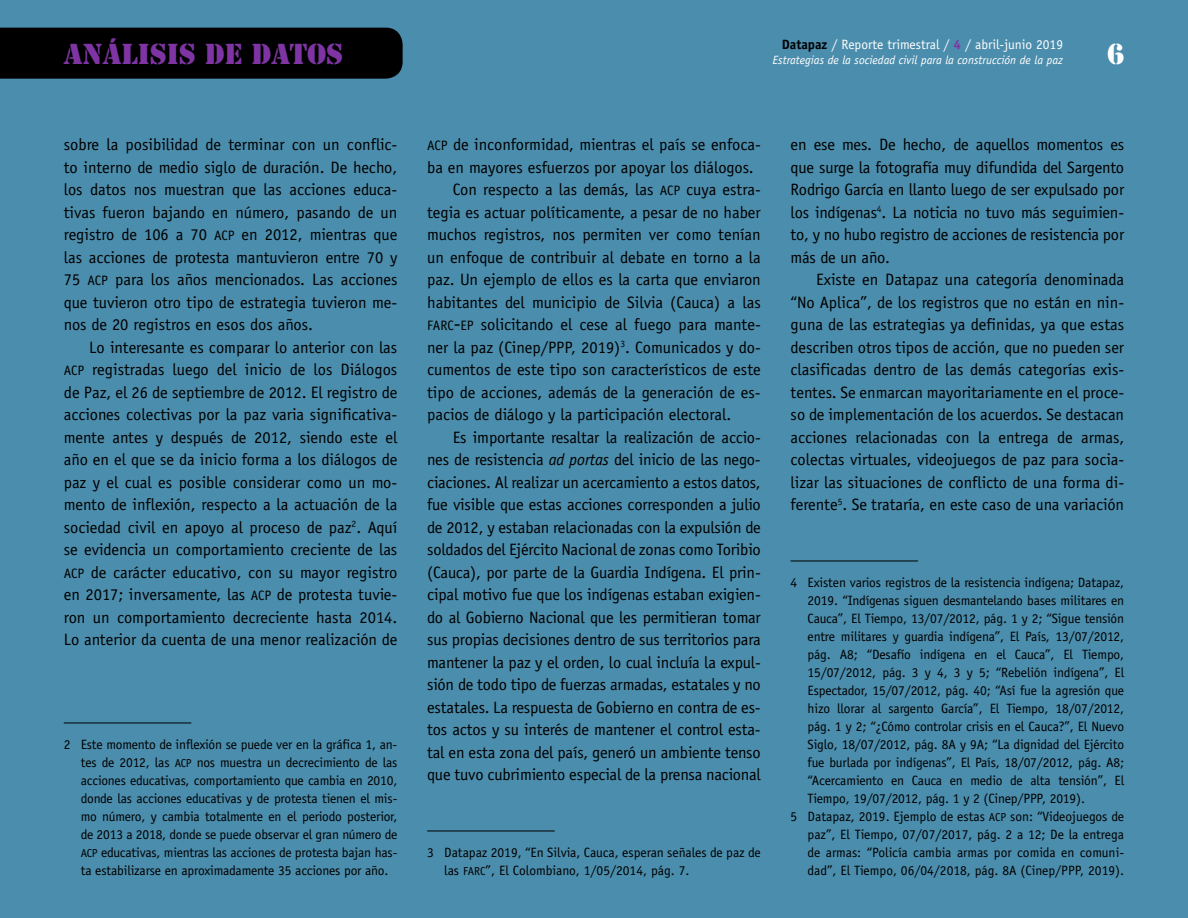
<style>
.page{position:relative;width:1188px;height:918px;background:#4b8dac}
.page>*{position:absolute;margin:0;border:0;box-sizing:border-box;transform-origin:0 0}
.t1{font:27px "Stencil Std";color:#7e35a3}
.t2{font:27px "Stencil Std";color:#fff}
.t3{font:16.5px/22.5px "Officina Sans Std";letter-spacing:-.01em;color:#000;text-align:justify}
.t4{font:13.5px/18px "Officina Sans Std";letter-spacing:-.01em;color:#000;text-align:justify}
.t5{font:13.5px "Officina Sans Std";color:#fff}
.t6{font:italic 12px "Officina Sans Std";color:#fff}
.s1{font-weight:700;color:#000}
.s2{font-weight:700;color:#7e35a3}
.s3{font-size:13.65px}
.s4{font-size:11.55px}
.s5{font-size:19.5px}
.s6{font-style:italic}
</style>
<div class="page">
<div style="left:0;top:28px;width:403px;height:51px;background:#000"></div>
<hr style="left:791px;top:561px;width:127px;height:1px;background:#000">
<hr style="left:64px;top:723px;width:127px;height:1px;background:#000">
<hr style="left:427px;top:831px;width:128px;height:1px;background:#000">
<h1 class="t1" style="left:64px;top:37px;width:281px">ANÁLISIS DE DATOS</h1>
<h1 class="t2" style="left:1107px;top:37px;width:19px">6</h1>
<p class="t5" style="left:782px;top:37px;width:283px"><span class="s1">Datapaz</span> / Reporte trimestral / <span class="s2">4</span> / abril-junio 2019</p>
<p class="t6" style="left:773px;top:53px;width:292px">Estrategias de la sociedad civil para la construcción de la paz</p>
<p class="t3" style="left:64px;top:133px;width:335px">sobre la posibilidad de terminar con un conflic&shy;to interno de medio siglo de duración. De hecho, los datos nos muestran que las acciones educa&shy;tivas fueron bajando en número, pasando de un registro de 106 a 70 <span class="s3">ACP</span> en 2012, mientras que las acciones de protesta mantuvieron entre 70 y 75 <span class="s3">ACP</span> para los años mencionados. Las acciones que tuvieron otro tipo de estrategia tuvieron me&shy;nos de 20 registros en esos dos años.</p>
<p class="t3" style="left:64px;top:336px;width:335px;text-indent:26px">Lo interesante es comparar lo anterior con las <span class="s3">ACP</span> registradas luego del inicio de los Diálogos de Paz, el 26 de septiembre de 2012. El registro de acciones colectivas por la paz varia significativa&shy;mente antes y después de 2012, siendo este el año en el que se da inicio forma a los diálogos de paz y el cual es posible considerar como un mo&shy;mento de inflexión, respecto a la actuación de la sociedad civil en apoyo al proceso de paz<sup>2</sup>. Aquí se evidencia un comportamiento creciente de las <span class="s3">ACP</span> de carácter educativo, con su mayor registro en 2017; inversamente, las <span class="s3">ACP</span> de protesta tuvie&shy;ron un comportamiento decreciente hasta 2014.<br>Lo anterior da cuenta de una menor realización de</p>
<p class="t4" style="left:81px;top:736px;width:318px;text-indent:-17px">2 Este momento de inflexión se puede ver en la gráfica 1, an&shy;tes de 2012, las <span class="s4">ACP</span> nos muestra un decrecimiento de las acciones educativas, comportamiento que cambia en 2010, donde las acciones educativas y de protesta tienen el mis&shy;mo número, y cambia totalmente en el periodo posterior, de 2013 a 2018, donde se puede observar el gran número de <span class="s4">ACP</span> educativas, mientras las acciones de protesta bajan has&shy;ta estabilizarse en aproximadamente 35 acciones por año.</p>
<p class="t3" style="left:427px;top:133px;width:335px"><span class="s3">ACP</span> de inconformidad, mientras el país se enfoca-</p>
<p class="t3" style="left:427px;top:156px;width:328px">ba en mayores esfuerzos por apoyar los diálogos.</p>
<p class="t3" style="left:453px;top:178px;width:310px">Con respecto a las demás, las <span class="s3">ACP</span> cuya estra-</p>
<p class="t3" style="left:427px;top:201px;width:335px">tegia es actuar políticamente, a pesar de no haber</p>
<p class="t3" style="left:427px;top:223px;width:335px">muchos registros, nos permiten ver como tenían</p>
<p class="t3" style="left:427px;top:246px;width:335px">un enfoque de contribuir al debate en torno a la</p>
<p class="t3" style="left:427px;top:268px;width:335px">paz. Un ejemplo de ellos es la carta que enviaron</p>
<p class="t3" style="left:427px;top:291px;width:335px">habitantes del municipio de Silvia (Cauca) a las</p>
<p class="t3" style="left:427px;top:313px;width:335px"><span class="s3">FARC</span><span class="s5">-</span><span class="s3">EP</span> solicitando el cese al fuego para mante-</p>
<p class="t3" style="left:427px;top:336px;width:335px">ner la paz (Cinep/PPP, 2019)<sup>3</sup>. Comunicados y do-</p>
<p class="t3" style="left:427px;top:358px;width:335px">cumentos de este tipo son característicos de este</p>
<p class="t3" style="left:427px;top:381px;width:335px">tipo de acciones, además de la generación de es-</p>
<p class="t3" style="left:427px;top:403px;width:306px">pacios de diálogo y la participación electoral.</p>
<p class="t3" style="left:453px;top:426px;width:310px">Es importante resaltar la realización de accio-</p>
<p class="t3" style="left:427px;top:448px;width:335px">nes de resistencia <span class="s6">ad portas</span> del inicio de las nego-</p>
<p class="t3" style="left:427px;top:471px;width:335px">ciaciones. Al realizar un acercamiento a estos datos,</p>
<p class="t3" style="left:427px;top:493px;width:335px">fue visible que estas acciones corresponden a julio</p>
<p class="t3" style="left:427px;top:516px;width:335px">de 2012, y estaban relacionadas con la expulsión de</p>
<p class="t3" style="left:427px;top:538px;width:335px">soldados del Ejército Nacional de zonas como Toribio</p>
<p class="t3" style="left:427px;top:561px;width:335px">(Cauca), por parte de la Guardia Indígena. El prin-</p>
<p class="t3" style="left:427px;top:583px;width:335px">cipal motivo fue que los indígenas estaban exigien-</p>
<p class="t3" style="left:427px;top:606px;width:335px">do al Gobierno Nacional que les permitieran tomar</p>
<p class="t3" style="left:427px;top:628px;width:335px">sus propias decisiones dentro de sus territorios para</p>
<p class="t3" style="left:427px;top:651px;width:335px">mantener la paz y el orden, lo cual incluía la expul-</p>
<p class="t3" style="left:427px;top:673px;width:335px">sión de todo tipo de fuerzas armadas, estatales y no</p>
<p class="t3" style="left:427px;top:696px;width:335px">estatales. La respuesta de Gobierno en contra de es-</p>
<p class="t3" style="left:427px;top:718px;width:335px">tos actos y su interés de mantener el control esta-</p>
<p class="t3" style="left:427px;top:741px;width:335px">tal en esta zona del país, generó un ambiente tenso</p>
<p class="t3" style="left:427px;top:763px;width:335px">que tuvo cubrimiento especial de la prensa nacional</p>
<p class="t4" style="left:444px;top:844px;width:318px;text-indent:-17px">3 Datapaz 2019, “En Silvia, Cauca, esperan señales de paz de las <span class="s4">FARC</span>”, El Colombiano, 1/05/2014, pág. 7.</p>
<p class="t3" style="left:791px;top:133px;width:335px">en ese mes. De hecho, de aquellos momentos es que surge la fotografía muy difundida del Sargento Rodrigo García en llanto luego de ser expulsado por los indígenas<sup>4</sup>. La noticia no tuvo más seguimien&shy;to, y no hubo registro de acciones de resistencia por más de un año.</p>
<p class="t3" style="left:791px;top:268px;width:335px;text-indent:26px">Existe en Datapaz una categoría denominada “No Aplica”, de los registros que no están en nin&shy;guna de las estrategias ya definidas, ya que estas describen otros tipos de acción, que no pueden ser clasificadas dentro de las demás categorías exis&shy;tentes. Se enmarcan mayoritariamente en el proce&shy;so de implementación de los acuerdos. Se destacan acciones relacionadas con la entrega de armas, colectas virtuales, videojuegos de paz para socia&shy;lizar las situaciones de conflicto de una forma di&shy;ferente<sup>5</sup>. Se trataría, en este caso de una variación</p>
<p class="t4" style="left:791px;top:574px;width:335px">4 Existen varios registros de la resistencia indígena; Datapaz,</p>
<p class="t4" style="left:808px;top:592px;width:318px">2019. “Indígenas siguen desmantelando bases militares en</p>
<p class="t4" style="left:808px;top:610px;width:318px">Cauca”, El Tiempo, 13/07/2012, pág. 1 y 2; “Sigue tensión</p>
<p class="t4" style="left:808px;top:628px;width:318px">entre militares y guardia indígena”, El País, 13/07/2012,</p>
<p class="t4" style="left:808px;top:646px;width:318px">pág. A8; “Desafío indígena en el Cauca”, El Tiempo,</p>
<p class="t4" style="left:808px;top:664px;width:318px">15/07/2012, pág. 3 y 4, 3 y 5; “Rebelión indígena”, El</p>
<p class="t4" style="left:808px;top:682px;width:318px">Espectador, 15/07/2012, pág. 40; “Así fue la agresión que</p>
<p class="t4" style="left:808px;top:700px;width:318px">hizo llorar al sargento García”, El Tiempo, 18/07/2012,</p>
<p class="t4" style="left:808px;top:718px;width:318px">pág. 1 y 2; “¿Cómo controlar crisis en el Cauca?”, El Nuevo</p>
<p class="t4" style="left:808px;top:736px;width:318px">Siglo, 18/07/2012, pág. 8A y 9A; “La dignidad del Ejército</p>
<p class="t4" style="left:808px;top:754px;width:318px">fue burlada por indígenas”, El País, 18/07/2012, pág. A8;</p>
<p class="t4" style="left:808px;top:772px;width:318px">“Acercamiento en Cauca en medio de alta tensión”, El</p>
<p class="t4" style="left:808px;top:790px;width:279px">Tiempo, 19/07/2012, pág. 1 y 2 (Cinep/PPP, 2019).</p>
<p class="t4" style="left:791px;top:808px;width:335px">5 Datapaz, 2019. Ejemplo de estas <span class="s4">ACP</span> son: “Videojuegos de</p>
<p class="t4" style="left:808px;top:826px;width:318px">paz”, El Tiempo, 07/07/2017, pág. 2 a 12; De la entrega</p>
<p class="t4" style="left:808px;top:844px;width:318px">de armas: “Policía cambia armas por comida en comuni-</p>
<p class="t4" style="left:808px;top:862px;width:318px">dad”, El Tiempo, 06/04/2018, pág. 8A (Cinep/PPP, 2019).</p>
</div>
